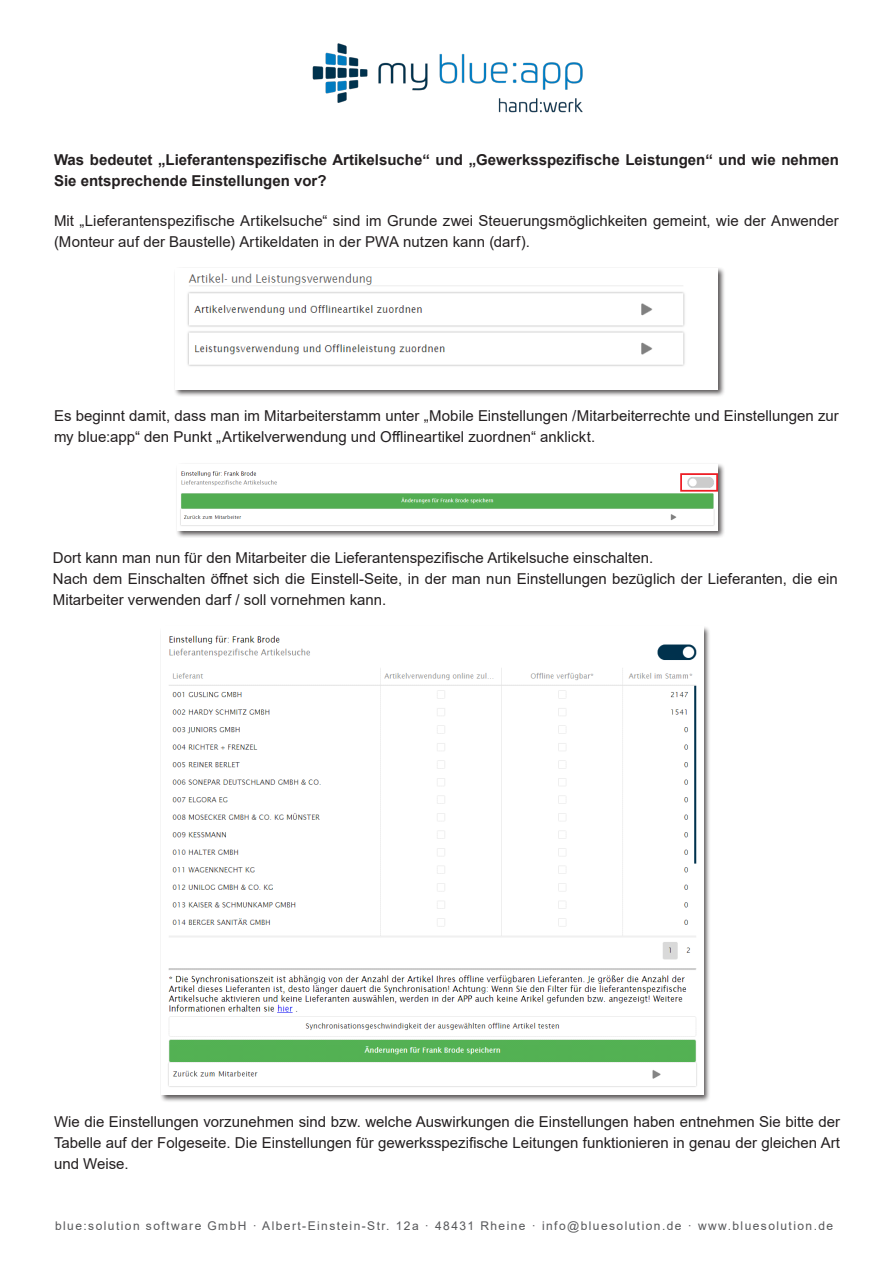
<style>
.page{position:relative;width:893px;height:1263px;background:#fff}
.page>*{position:absolute;margin:0;border:0;box-sizing:border-box;transform-origin:0 0}
.t1{font:15px/21px "Arial";color:#231f20}
.t2{font:700 15px/21.6px "Arial";color:#231f20}
.t3{font:12px "Arial";letter-spacing:.12em;color:#57585a}
</style>
<div class="page">
<div style="left:173px;top:267px;width:553px;height:130px;background:#231f20;opacity:.75"></div>
<img style="left:175px;top:269px;width:543px;height:120px">
<div style="left:175px;top:462px;width:551px;height:76px;background:#231f20;opacity:.75"></div>
<img style="left:177px;top:464px;width:541px;height:66px">
<div style="left:160px;top:625px;width:551px;height:477px;background:#231f20;opacity:.75"></div>
<img style="left:162px;top:627px;width:541px;height:468px">
<img style="left:312px;top:43px;width:271px;height:70px">
<p class="t2" style="left:54px;top:149px;width:786px">Was bedeutet „Lieferantenspezifische Artikelsuche“ und „Gewerksspezifische Leistungen“ und wie nehmen<br>Sie entsprechende Einstellungen vor?</p>
<p class="t1" style="left:54px;top:210px;width:786px">Mit „Lieferantenspezifische Artikelsuche“ sind im Grunde zwei Steuerungsmöglichkeiten gemeint, wie der Anwender (Monteur auf der Baustelle) Artikeldaten in der PWA nutzen kann (darf).</p>
<p class="t1" style="left:54px;top:405px;width:786px">Es beginnt damit, dass man im Mitarbeiterstamm unter „Mobile Einstellungen /Mitarbeiterrechte und Einstellungen zur my blue:app“ den Punkt „Artikelverwendung und Offlineartikel zuordnen“ anklickt.</p>
<p class="t1" style="left:53px;top:547px;width:786px">Dort kann man nun für den Mitarbeiter die Lieferantenspezifische Artikelsuche einschalten.<br>Nach dem Einschalten öffnet sich die Einstell-Seite, in der man nun Einstellungen bezüglich der Lieferanten, die ein<br>Mitarbeiter verwenden darf / soll vornehmen kann.</p>
<p class="t1" style="left:54px;top:1111px;width:787px;text-align:justify">Wie die Einstellungen vorzunehmen sind bzw. welche Auswirkungen die Einstellungen haben entnehmen Sie bitte der Tabelle auf der Folgeseite. Die Einstellungen für gewerksspezifische Leitungen funktionieren in genau der gleichen Art und Weise.</p>
<p class="t3" style="left:55px;top:1218px;width:780px">blue:solution software GmbH · Albert-Einstein-Str. 12a · 48431 Rheine · info@bluesolution.de · www.bluesolution.de</p>
</div>
